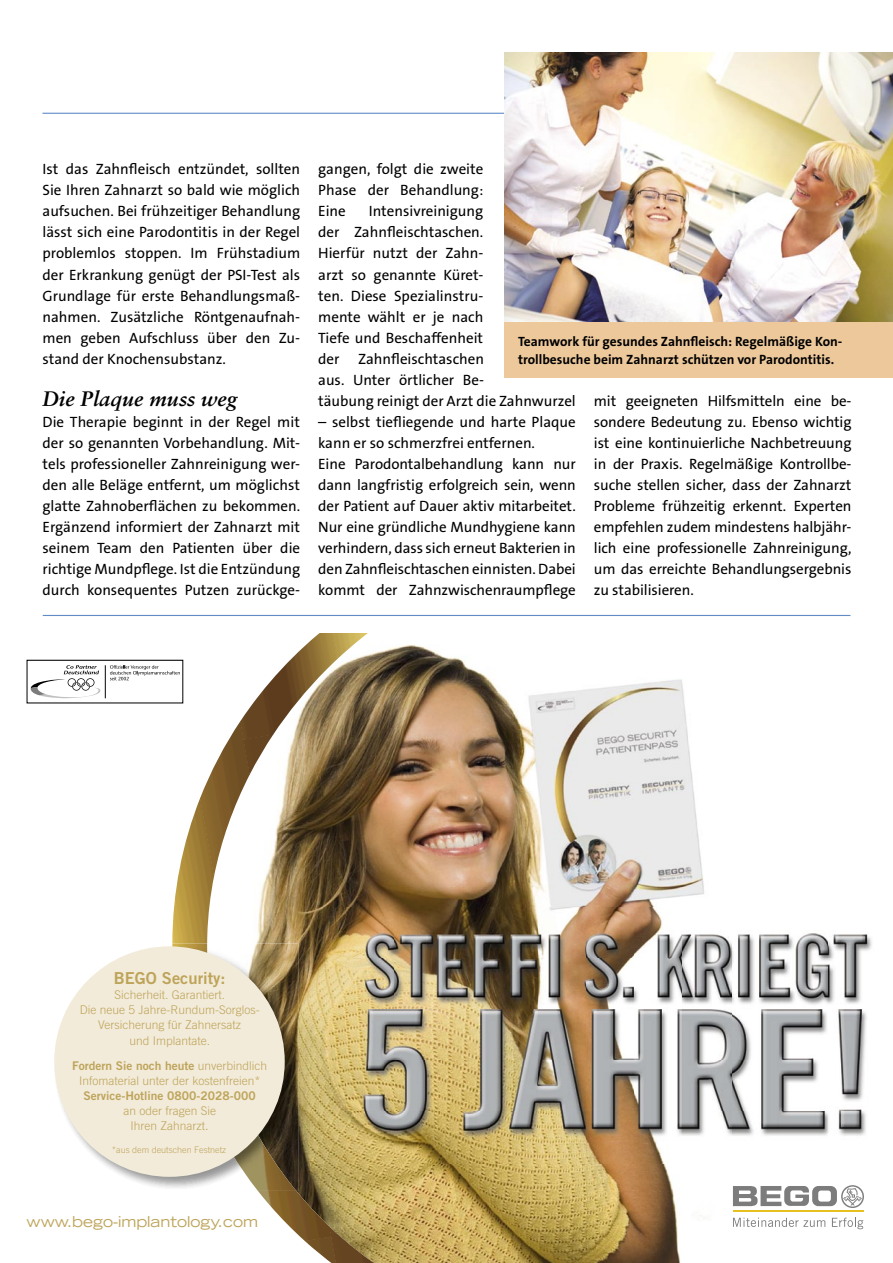
<style>
.page{position:relative;width:893px;height:1263px;background:#fff}
.page>*{position:absolute;margin:0;border:0;box-sizing:border-box;transform-origin:0 0}
.Lückenlos_Lauftext{font:italic 700 21px "Sabon";color:#000}
.t1{font:16.5px "Trade Gothic LT Pro Bd 2";color:#bea45a}
.Lückenlos_Lauftext-2{font:15px/21px "The Sans B5 Plain";color:#000;text-align:justify}
.t2{font:expanded 15px "Trade Gothic LT Std";color:#bea45a}
.Lückenlos_BU{font:700 13.5px/18px "The Sans B7";color:#000}
.t3{font:300 12px/15px "Trade Gothic LT Pro";color:#bea45a;text-align:center}
.t4{font:300 9px "Trade Gothic LT Pro";color:#bea45a}
.s1{font-family:"Trade Gothic LT Pro Bd 2";font-weight:400}
.s2{font-size:12.75px}
</style>
<div class="page">
<hr style="left:43px;top:113px;width:807px;height:1px;background:#5f8cc7">
<div style="left:505px;top:273px;width:388px;height:105px;background:#edc89b"></div>
<hr style="left:43px;top:615px;width:807px;height:1px;background:#5f8cc7">
<svg style="left:733px;top:1217px;width:92px;height:10px"></svg>
<svg style="left:832px;top:1217px;width:31px;height:12px"></svg>
<hr style="left:733px;top:1211px;width:130px;height:1px;background:#e6c01f">
<svg style="left:733px;top:1185px;width:131px;height:23px"></svg>
<img style="left:257px;top:645px;width:447px;height:618px">
<img style="left:240px;top:634px;width:97px;height:106px">
<img style="left:330px;top:634px;width:54px;height:26px">
<img style="left:200px;top:721px;width:50px;height:155px">
<img style="left:172px;top:797px;width:42px;height:146px">
<img style="left:243px;top:734px;width:31px;height:41px">
<img style="left:258px;top:1191px;width:74px;height:50px">
<img style="left:329px;top:1226px;width:63px;height:37px">
<img style="left:305px;top:1236px;width:32px;height:27px">
<svg style="left:30px;top:665px;width:150px;height:34px"></svg>
<div style="left:27px;top:660px;width:156px;height:43px;border:1px solid #000"></div>
<img style="left:55px;top:1080px;width:117px;height:108px">
<img style="left:296px;top:943px;width:3px;height:248px">
<img style="left:172px;top:943px;width:124px;height:248px">
<div style="left:54px;top:946px;width:231px;height:231px;background:#f2ebd9;border-radius:50%"></div>
<img style="left:346px;top:907px;width:526px;height:256px">
<img style="left:505px;top:52px;width:388px;height:269px">
<p class="Lückenlos_Lauftext-2" style="left:43px;top:159px;width:259px">Ist das Zahnfleisch entzündet, sollten Sie Ihren Zahnarzt so bald wie möglich aufsuchen. Bei frühzeitiger Behandlung lässt sich eine Parodontitis in der Regel problemlos stoppen. Im Frühstadium der Erkrankung genügt der PSI-Test als Grundlage für erste Behandlungsmaß&shy;nahmen. Zusätzliche Röntgenaufnah&shy;men geben Aufschluss über den Zu&shy;stand der Knochensubstanz.</p>
<p class="Lückenlos_Lauftext" style="left:43px;top:386px;width:196px">Die Plaque muss weg</p>
<p class="Lückenlos_Lauftext-2" style="left:43px;top:412px;width:259px">Die Therapie beginnt in der Regel mit der so genannten Vorbehandlung. Mit&shy;tels professioneller Zahnreinigung wer&shy;den alle Beläge entfernt, um möglichst glatte Zahnoberflächen zu bekommen.<br>Ergänzend informiert der Zahnarzt mit seinem Team den Patienten über die richtige Mundpflege. Ist die Entzündung durch konsequentes Putzen zurückge-</p>
<p class="Lückenlos_Lauftext-2" style="left:318px;top:159px;width:167px">gangen, folgt die zweite Phase der Behandlung:<br>Eine</p>
<p class="Lückenlos_Lauftext-2" style="left:318px;top:201px;width:259px;text-align:left;text-indent:51px">Intensivreinigung<br>der Zahnfleischtaschen.<br>Hierfür nutzt der Zahn-<br>arzt so genannte Küret-<br>ten. Diese Spezialinstru-<br>mente wählt er je nach<br>Tiefe und Beschaffenheit<br>der Zahnfleischtaschen<br>aus. Unter örtlicher Be-<br>täubung reinigt der Arzt die Zahnwurzel</p>
<p class="Lückenlos_Lauftext-2" style="left:318px;top:412px;width:259px">– selbst tiefliegende und harte Plaque kann er so schmerzfrei entfernen.</p>
<p class="Lückenlos_Lauftext-2" style="left:318px;top:454px;width:259px">Eine Parodontalbehandlung kann nur dann langfristig erfolgreich sein, wenn der Patient auf Dauer aktiv mitarbeitet.<br>Nur eine gründliche Mundhygiene kann verhindern, dass sich erneut Bakterien in den Zahnfleischtaschen einnisten. Dabei kommt der Zahnzwischenraumpflege</p>
<p class="Lückenlos_BU" style="left:518px;top:332px;width:326px">Teamwork für gesundes Zahnfleisch: Regelmäßige Kon&shy;trollbesuche beim Zahnarzt schützen vor Parodontitis.</p>
<p class="Lückenlos_Lauftext-2" style="left:594px;top:391px;width:259px">mit geeigneten Hilfsmitteln eine be&shy;sondere Bedeutung zu. Ebenso wichtig ist eine kontinuierliche Nachbetreuung in der Praxis. Regelmäßige Kontrollbe&shy;suche stellen sicher, dass der Zahnarzt Probleme frühzeitig erkennt. Experten empfehlen zudem mindestens halbjähr&shy;lich eine professionelle Zahnreinigung, um das erreichte Behandlungsergebnis zu stabilisieren.</p>
<p class="t1" style="left:114px;top:968px;width:113px">BEGO Security:</p>
<p class="t3" style="left:80px;top:987px;width:182px">Sicherheit. Garantiert.<br>Die neue 5 Jahre-Rundum-Sorglos-<br>Versicherung für Zahnersatz</p>
<p class="t3" style="left:72px;top:1029px;width:197px;line-height:24.5px">und Implantate.<br><span class="s1">Fordern Sie noch heute</span> unverbindlich</p>
<p class="t3" style="left:79px;top:1073px;width:183px">Infomaterial unter der kostenfreien*<br><span class="s1">Service-Hotline 0800-2028-000 </span>an oder fragen Sie<br>Ihren Zahnarzt<span class="s2">.</span></p>
<p class="t4" style="left:112px;top:1145px;width:116px">*aus dem deutschen Festnetz</p>
<p class="t2" style="left:27px;top:1212px;width:233px">www.bego-implantology.com</p>
</div>
